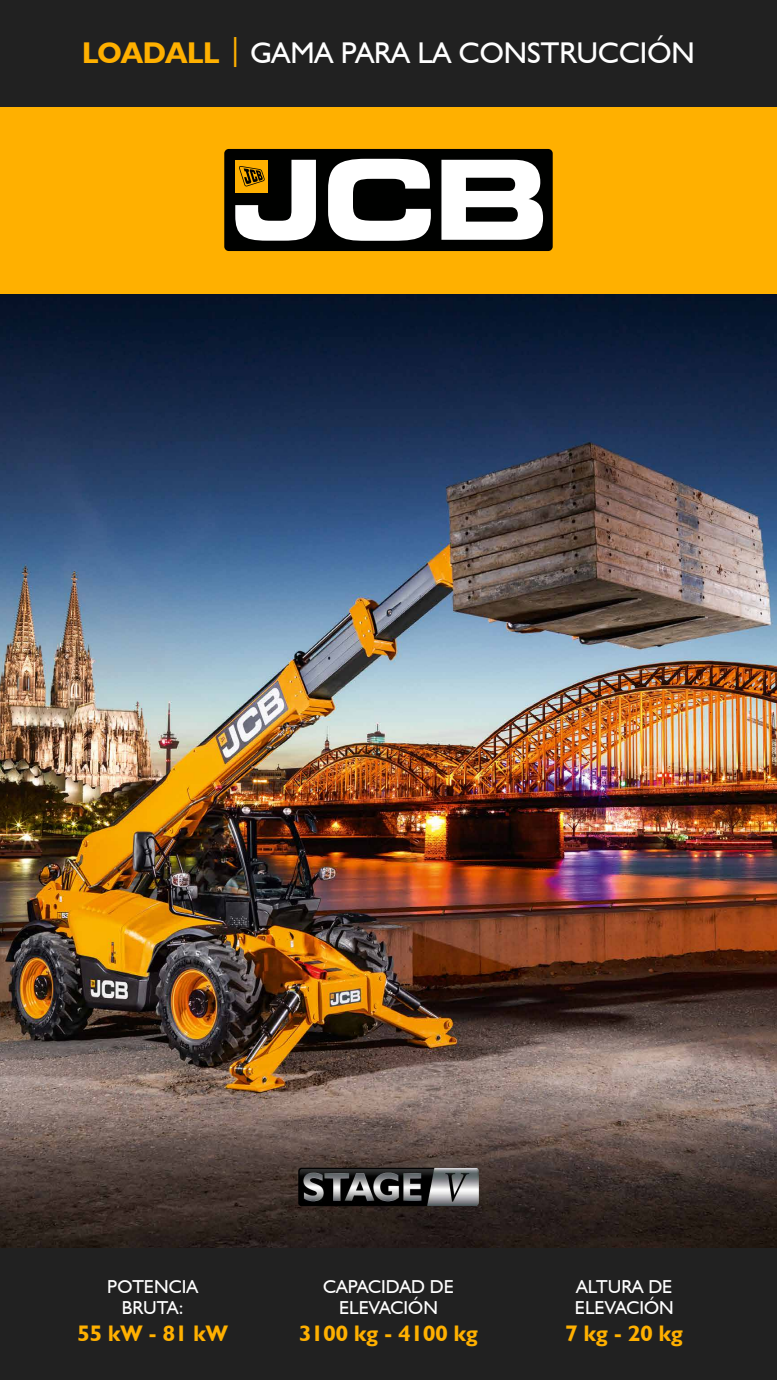
<style>
.page{position:relative;width:777px;height:1380px;background:#fff}
.page>*{position:absolute;margin:0;border:0;box-sizing:border-box;transform-origin:0 0}
.t1{font:30px "JCB Euro Roman";color:#fff}
.t2{font:700 22.5px "JCB Euro";color:#ffb000}
.t3{font:18.75px/21.2px "JCB Euro Roman";color:#fff;text-align:center}
.s1{font-family:"JCB Euro";font-weight:700;color:#ffb000}
.s2{color:#ffb000}
</style>
<div class="page">
<img style="left:0;top:294px;width:776px;height:954px">
<div style="left:0;top:106px;width:776px;height:188px;background:#ffb000"></div>
<div style="left:0;top:0;width:776px;height:106px;background:#212121"></div>
<div style="left:0;top:1248px;width:776px;height:132px;background:#212121"></div>
<div style="left:224px;top:149px;width:328px;height:102px;background:#000100;border-radius:5px"></div>
<svg style="left:328px;top:159px;width:102px;height:82px"></svg>
<svg style="left:441px;top:160px;width:102px;height:80px"></svg>
<svg style="left:235px;top:160px;width:81px;height:81px"></svg>
<img style="left:294px;top:1164px;width:187px;height:45px">
<h1 class="t1" style="left:82px;top:35px;width:613px"><span class="s1">LOADALL</span> <span class="s2">|</span> GAMA PARA LA CONSTRUCCIÓN</h1>
<p class="t3" style="left:107px;top:1275px;width:92px">POTENCIA<br>BRUTA:</p>
<p class="t2" style="left:77px;top:1320px;width:152px">55 kW - 81 kW</p>
<p class="t3" style="left:323px;top:1275px;width:132px">CAPACIDAD DE<br>ELEVACIÓN</p>
<p class="t2" style="left:299px;top:1320px;width:180px">3100 kg - 4100 kg</p>
<p class="t3" style="left:574px;top:1275px;width:100px;text-align:left">ALTURA DE<br>ELEVACIÓN</p>
<p class="t2" style="left:565px;top:1320px;width:119px">7 kg - 20 kg</p>
</div>
